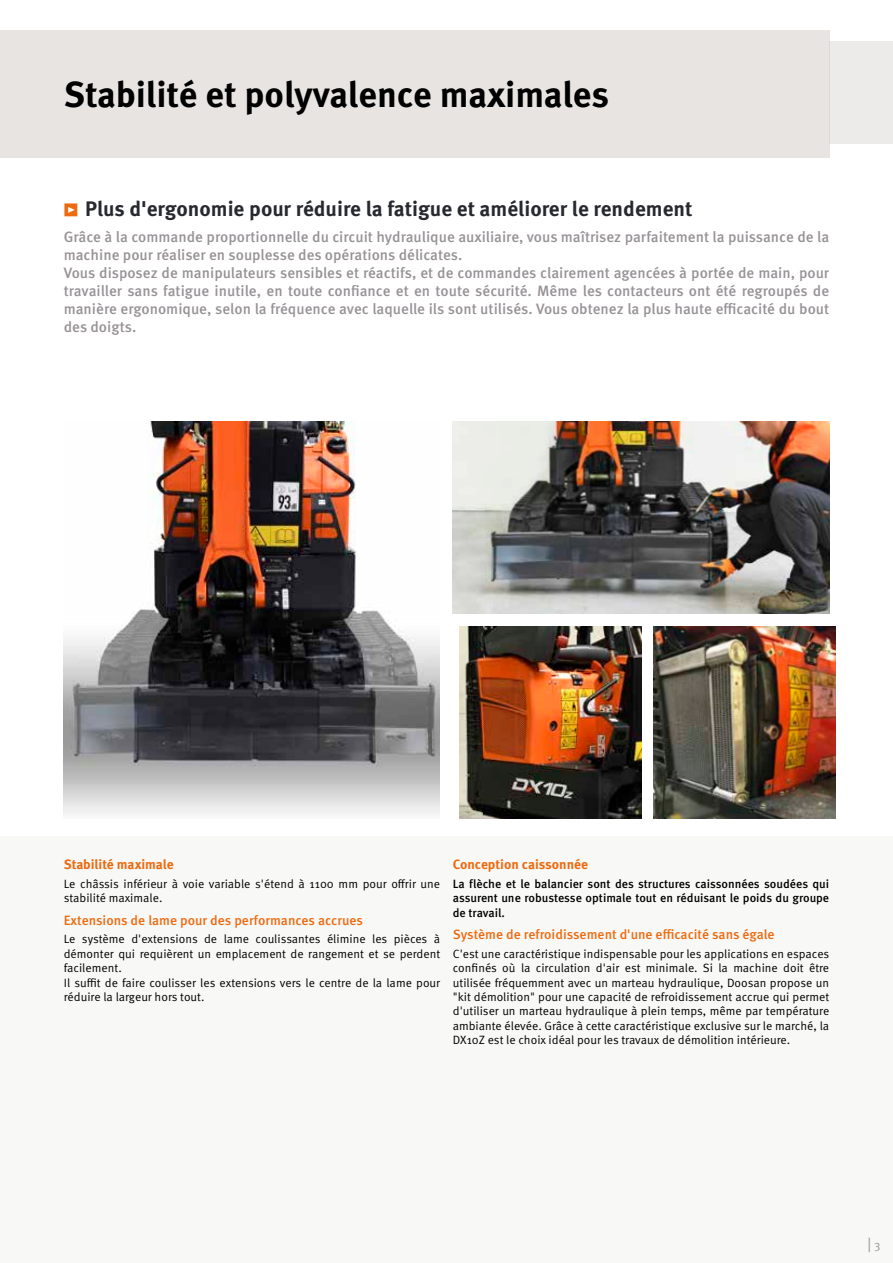
<style>
.page{position:relative;width:893px;height:1263px;background:#fff}
.page>*{position:absolute;margin:0;border:0;box-sizing:border-box;transform-origin:0 0}
.t1{font:700 36px "Meta Pro";letter-spacing:-.005em;color:#000}
.t2{font:700 21px "Meta Pro";color:#27292e}
.t3{font:500 15px/18px "Meta Pro";color:#979296}
.t4{font:15px "Meta Pro Norm";color:#979296}
.t5{font:500 13.5px "Meta Pro";color:#ed6a0f}
.t6{font:700 13.5px "Meta Pro";color:#ed6a0f}
.t7{font:12px/14.4px "Meta Pro Norm";color:#000}
.t8{font:500 12px/14.4px "Meta Pro";color:#000;text-align:justify}
.s1{font-size:17.25px;color:#ed6a0f}
.s2{font-size:12px}
</style>
<div class="page">
<div style="left:0;top:30px;width:829px;height:127px;background:#e7e4e2"></div>
<img style="left:654px;top:626px;width:182px;height:193px">
<img style="left:453px;top:421px;width:376px;height:192px">
<img style="left:459px;top:626px;width:182px;height:193px">
<div style="left:0;top:836px;width:893px;height:427px;background:#f8f8f7"></div>
<div style="left:829px;top:41px;width:64px;height:102px;background:#edebe9"></div>
<img style="left:63px;top:421px;width:376px;height:394px">
<h1 class="t1" style="left:64px;top:66px;width:547px">Stabilité et polyvalence maximales</h1>
<h2 class="t2" style="left:64px;top:192px;width:630px"><span class="s1">ѓ</span> Plus d'ergonomie pour réduire la fatigue et améliorer le rendement</h2>
<p class="t3" style="left:64px;top:227px;width:767px">Grâce à la commande proportionnelle du circuit hydraulique auxiliaire, vous maîtrisez parfaitement la puissance de la machine pour réaliser en souplesse des opérations délicates.<br>Vous disposez de manipulateurs sensibles et réactifs, et de commandes clairement agencées à portée de main, pour travailler sans fatigue inutile, en toute confiance et en toute sécurité. Même les contacteurs ont été regroupés de manière ergonomique, selon la fréquence avec laquelle ils sont utilisés. Vous obtenez la plus haute efficacité du bout des doigts.</p>
<p class="t6" style="left:64px;top:854px;width:111px">Stabilité maximale</p>
<p class="t7" style="left:64px;top:876px;width:378px">Le châssis inférieur à voie variable s'étend à 1100 mm pour offrir une stabilité maximale.</p>
<p class="t5" style="left:64px;top:909px;width:301px">Extensions de lame pour des performances accrues</p>
<p class="t7" style="left:64px;top:931px;width:378px">Le système d'extensions de lame coulissantes élimine les pièces à démonter qui requièrent un emplacement de rangement et se perdent facilement.<br>Il suffit de faire coulisser les extensions vers le centre de la lame pour réduire la largeur hors tout.</p>
<p class="t6" style="left:453px;top:854px;width:137px">Conception caissonnée</p>
<p class="t8" style="left:453px;top:876px;width:378px">La flèche et le balancier sont des structures caissonnées soudées qui assurent une robustesse optimale tout en réduisant le poids du groupe de travail.</p>
<p class="t5" style="left:453px;top:924px;width:323px">Système de refroidissement d'une efficacité sans égale</p>
<p class="t7" style="left:453px;top:946px;width:378px;text-align:justify">C'est une caractéristique indispensable pour les applications en espaces confinés où la circulation d'air est minimale. Si la machine doit être utilisée fréquemment avec un marteau hydraulique, Doosan propose un "kit démolition" pour une capacité de refroidissement accrue qui permet d'utiliser un marteau hydraulique à plein temps, même par température ambiante élevée. Grâce à cette caractéristique exclusive sur le marché, la DX10Z est le choix idéal pour les travaux de démolition intérieure.</p>
<p class="t4" style="left:867px;top:1232px;width:14px">| <span class="s2">3</span></p>
</div>
